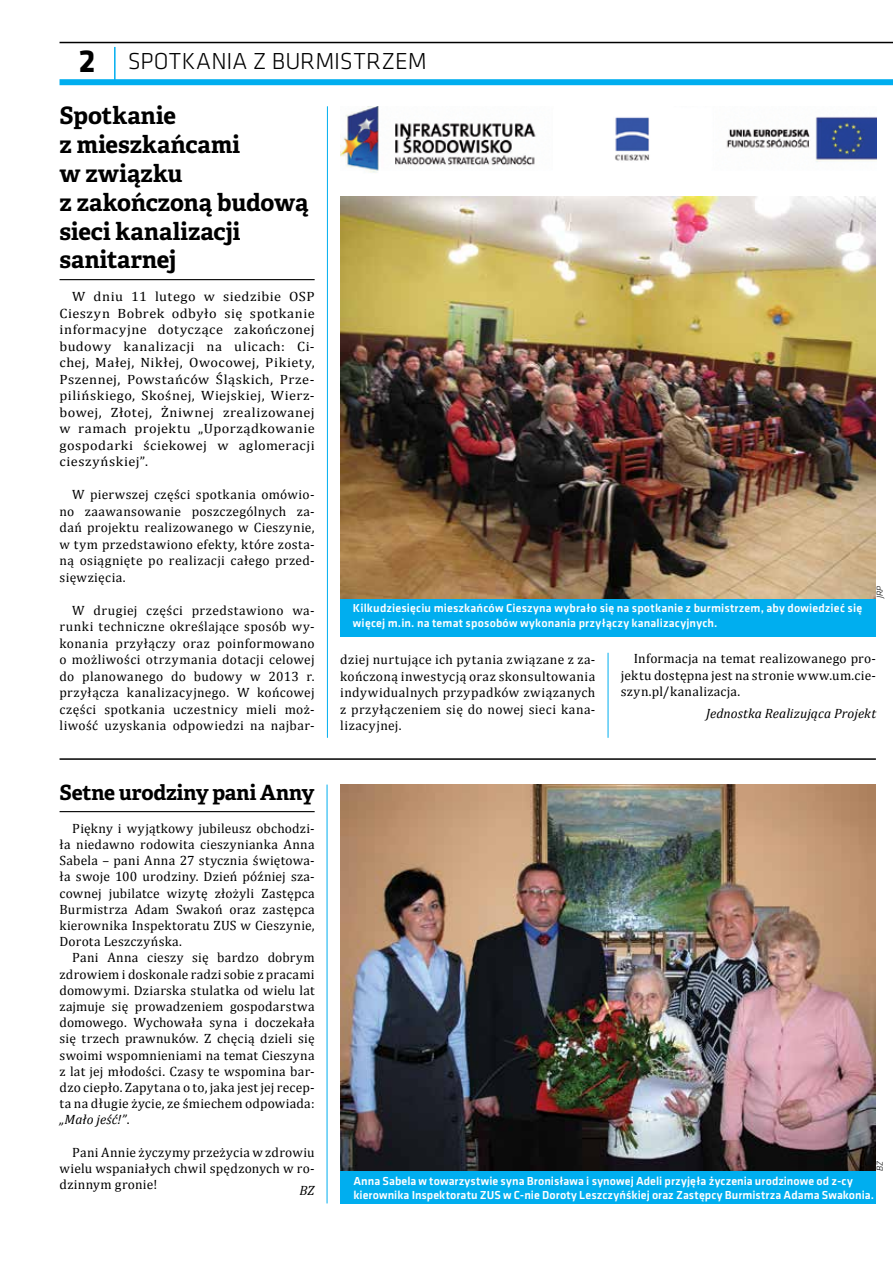
<style>
.page{position:relative;width:893px;height:1263px;background:#fff}
.page>*{position:absolute;margin:0;border:0;box-sizing:border-box;transform-origin:0 0}
.t1{font:700 24px/28.8px "Adelle Basic";color:#000}
.t2{font:300 24px "Klavika";letter-spacing:.005em;color:#000}
.t3{font:700 21px "Adelle Basic";letter-spacing:-.01em;color:#000}
.t4{font:13.5px/16.2px "Cambria";letter-spacing:.025em;color:#000;text-align:justify}
.t5{font:13.5px/16.5px "Cambria";letter-spacing:.025em;color:#000;text-align:justify;scale:1.06 1}
.t6{font:italic 13.5px "Cambria";letter-spacing:.005em;color:#000}
.t7{font:500 12px/14.4px "Klavika";letter-spacing:.01em;color:#fff}
.t8{font:italic 300 9px "Klavika";color:#000}
.s1{font-weight:700;font-size:33px}
.s2{font-style:italic}
</style>
<div class="page">
<hr style="left:114px;top:47px;width:2px;height:35px;background:#00aeef">
<div style="left:60px;top:79px;width:833px;height:6px;background:#00aeef"></div>
<hr style="left:60px;top:42px;width:833px;height:1px;background:#000">
<div style="left:340px;top:597px;width:536px;height:40px;background:#00aeef"></div>
<img style="left:340px;top:106px;width:536px;height:67px">
<hr style="left:60px;top:811px;width:255px;height:1px;background:#000">
<img style="left:340px;top:784px;width:536px;height:387px">
<div style="left:340px;top:1171px;width:536px;height:32px;background:#00aeef"></div>
<hr style="left:60px;top:279px;width:255px;height:1px;background:#000">
<img style="left:340px;top:197px;width:536px;height:401px">
<hr style="left:60px;top:758px;width:816px;height:2px;background:#000">
<hr style="left:327px;top:106px;width:1px;height:632px;background:#00aeef">
<hr style="left:608px;top:653px;width:1px;height:85px;background:#00aeef">
<hr style="left:327px;top:784px;width:1px;height:419px;background:#00aeef">
<h1 class="t2" style="left:79px;top:46px;width:350px"><span class="s1">2</span> SPOTKANIA Z BURMISTRZEM</h1>
<h1 class="t1" style="left:60px;top:102px;width:250px">Spotkanie<br>z mieszkańcami<br>w związku<br>z zakończoną budową sieci kanalizacji sanitarnej</h1>
<p class="t5" style="left:60px;top:288px;width:242px;text-indent:13px">W dniu 11 lutego w siedzibie OSP Cieszyn Bobrek odbyło się spotkanie informacyjne dotyczące zakończonej budowy kanalizacji na ulicach: Ci&shy;chej, Małej, Nikłej, Owocowej, Pikiety, Pszennej, Powstańców Śląskich, Prze&shy;pilińskiego, Skośnej, Wiejskiej, Wierz&shy;bowej, Złotej, Żniwnej zrealizowanej w ramach projektu „Uporządkowanie gospodarki ściekowej w aglomeracji cieszyńskiej”.</p>
<p class="t4" style="left:60px;top:486px;width:257px;text-indent:13px">W pierwszej części spotkania omówio&shy;no zaawansowanie poszczególnych za&shy;dań projektu realizowanego w Cieszynie, w tym przedstawiono efekty, które zosta&shy;ną osiągnięte po realizacji całego przed&shy;sięwzięcia.</p>
<p class="t4" style="left:60px;top:602px;width:257px;text-indent:13px">W drugiej części przedstawiono wa&shy;runki techniczne określające sposób wy&shy;konania przyłączy oraz poinformowano o możliwości otrzymania dotacji celowej do planowanego do budowy w 2013 r. przyłącza kanalizacyjnego. W końcowej części spotkania uczestnicy mieli moż&shy;liwość uzyskania odpowiedzi na najbar-</p>
<p class="t7" style="left:353px;top:601px;width:511px">Kilkudziesięciu mieszkańców Cieszyna wybrało się na spotkanie z burmistrzem, aby dowiedzieć się więcej m.in. na temat sposobów wykonania przyłączy kanalizacyjnych.</p>
<p class="t8" style="left:874px;top:598px;width:14px;rotate:-90deg">JRP</p>
<p class="t4" style="left:340px;top:651px;width:257px">dziej nurtujące ich pytania związane z za&shy;kończoną inwestycją oraz skonsultowania indywidualnych przypadków związanych z przyłączeniem się do nowej sieci kana&shy;lizacyjnej.</p>
<p class="t4" style="left:621px;top:650px;width:257px;text-indent:13px">Informacja na temat realizowanego pro&shy;jektu dostępna jest na stronie www.um.cie&shy;szyn.pl/kanalizacja.</p>
<p class="t6" style="left:706px;top:705px;width:172px">Jednostka Realizująca Projekt</p>
<h2 class="t3" style="left:60px;top:779px;width:257px">Setne urodziny pani Anny</h2>
<p class="t4" style="left:60px;top:820px;width:257px;text-indent:13px">Piękny i wyjątkowy jubileusz obchodzi&shy;ła niedawno rodowita cieszynianka Anna Sabela – pani Anna 27 stycznia świętowa&shy;ła swoje 100 urodziny. Dzień później sza&shy;cownej jubilatce wizytę złożyli Zastępca Burmistrza Adam Swakoń oraz zastępca kierownika Inspektoratu ZUS w Cieszynie, Dorota Leszczyńska.</p>
<p class="t4" style="left:60px;top:950px;width:257px;text-indent:13px">Pani Anna cieszy się bardzo dobrym zdrowiem i doskonale radzi sobie z pracami domowymi. Dziarska stulatka od wielu lat zajmuje się prowadzeniem gospodarstwa domowego. Wychowała syna i doczekała się trzech prawnuków. Z chęcią dzieli się swoimi wspomnieniami na temat Cieszyna z lat jej młodości. Czasy te wspomina bar&shy;dzo ciepło. Zapytana o to, jaka jest jej recep&shy;ta na długie życie, ze śmiechem odpowiada: <span class="s2">„Mało jeść!”</span>.</p>
<p class="t4" style="left:60px;top:1144px;width:257px;text-indent:13px">Pani Annie życzymy przeżycia w zdrowiu wielu wspaniałych chwil spędzonych w ro&shy;dzinnym gronie!</p>
<p class="t8" style="left:874px;top:1171px;width:12px;rotate:-90deg">BZ</p>
<p class="t6" style="left:299px;top:1182px;width:17px">BZ</p>
<p class="t7" style="left:353px;top:1173px;width:522px">Anna Sabela w towarzystwie syna Bronisława i synowej Adeli przyjęła życzenia urodzinowe od z-cy kierownika Inspektoratu ZUS w C-nie Doroty Leszczyńśkiej oraz Zastępcy Burmistrza Adama Swakonia.</p>
</div>
